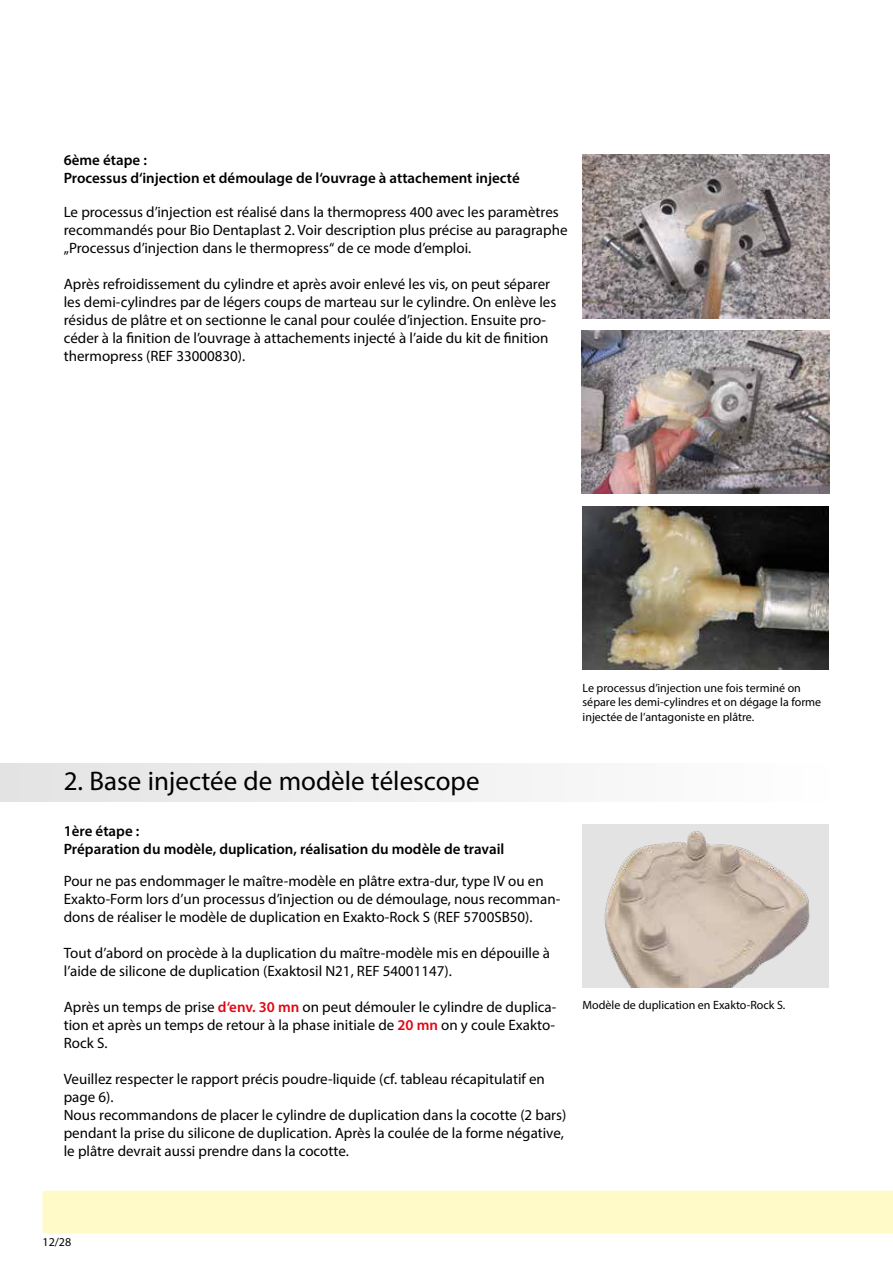
<style>
.page{position:relative;width:893px;height:1263px;background:#fff}
.page>*{position:absolute;margin:0;border:0;box-sizing:border-box;transform-origin:0 0}
.t1{font:27px "Myriad Pro";color:#000}
.t2{font:15px/18px "Myriad Pro";color:#000}
.t3{font:600 15px/18px "Myriad Pro";color:#000}
.t4{font:12px/14.4px "Myriad Pro";color:#000}
.s1{font-weight:600;color:#e30613}
</style>
<div class="page">
<div style="left:43px;top:1191px;width:850px;height:42px;background:#fffac7"></div>
<img style="left:583px;top:154px;width:246px;height:164px">
<img style="left:582px;top:330px;width:247px;height:164px">
<div style="left:0;top:763px;width:829px;height:38px;background:linear-gradient(to right,#e4e3e3,#fefefe)"></div>
<div style="left:583px;top:824px;width:246px;height:164px;background:#e4e3e3"></div>
<img style="left:604px;top:831px;width:206px;height:157px">
<img style="left:583px;top:506px;width:245px;height:164px">
<p class="t3" style="left:64px;top:152px;width:457px">6ème étape :<br>Processus d‘injection et démoulage de l‘ouvrage à attachement injecté</p>
<p class="t2" style="left:64px;top:204px;width:505px">Le processus d’injection est réalisé dans la thermopress 400 avec les paramètres recommandés pour Bio Dentaplast 2. Voir description plus précise au paragraphe „Processus d’injection dans le thermopress“ de ce mode d’emploi.</p>
<p class="t2" style="left:64px;top:276px;width:494px">Après refroidissement du cylindre et après avoir enlevé les vis, on peut séparer les demi-cylindres par de légers coups de marteau sur le cylindre. On enlève les résidus de plâtre et on sectionne le canal pour coulée d’injection. Ensuite pro&shy;céder à la finition de l’ouvrage à attachements injecté à l’aide du kit de finition thermopress (REF 33000830).</p>
<p class="t4" style="left:583px;top:681px;width:240px">Le processus d’injection une fois terminé on sépare les demi-cylindres et on dégage la forme injectée de l’antagoniste en plâtre.</p>
<h1 class="t1" style="left:64px;top:767px;width:417px">2. Base injectée de modèle télescope</h1>
<p class="t3" style="left:64px;top:822px;width:442px">1ère étape :<br>Préparation du modèle, duplication, réalisation du modèle de travail</p>
<p class="t2" style="left:64px;top:873px;width:498px">Pour ne pas endommager le maître-modèle en plâtre extra-dur, type IV ou en<br>Exakto-Form lors d’un processus d’injection ou de démoulage, nous recomman&shy;dons de réaliser le modèle de duplication en Exakto-Rock S (REF 5700SB50).</p>
<p class="t2" style="left:64px;top:945px;width:488px">Tout d’abord on procède à la duplication du maître-modèle mis en dépouille à l’aide de silicone de duplication (Exaktosil N21, REF 54001147).</p>
<p class="t2" style="left:64px;top:999px;width:494px;text-align:justify">Après un temps de prise <span class="s1">d‘env. 30 mn</span> on peut démouler le cylindre de duplica&shy;tion et après un temps de retour à la phase initiale de <span class="s1">20 mn</span> on y coule Exakto-Rock S.</p>
<p class="t2" style="left:64px;top:1071px;width:504px">Veuillez respecter le rapport précis poudre-liquide (cf. tableau récapitulatif en page 6).<br>Nous recommandons de placer le cylindre de duplication dans la cocotte (2 bars) pendant la prise du silicone de duplication. Après la coulée de la forme négative, le plâtre devrait aussi prendre dans la cocotte.</p>
<p class="t4" style="left:583px;top:998px;width:204px">Modèle de duplication en Exakto-Rock S.</p>
<p class="t4" style="left:43px;top:1235px;width:30px">12/28</p>
</div>
